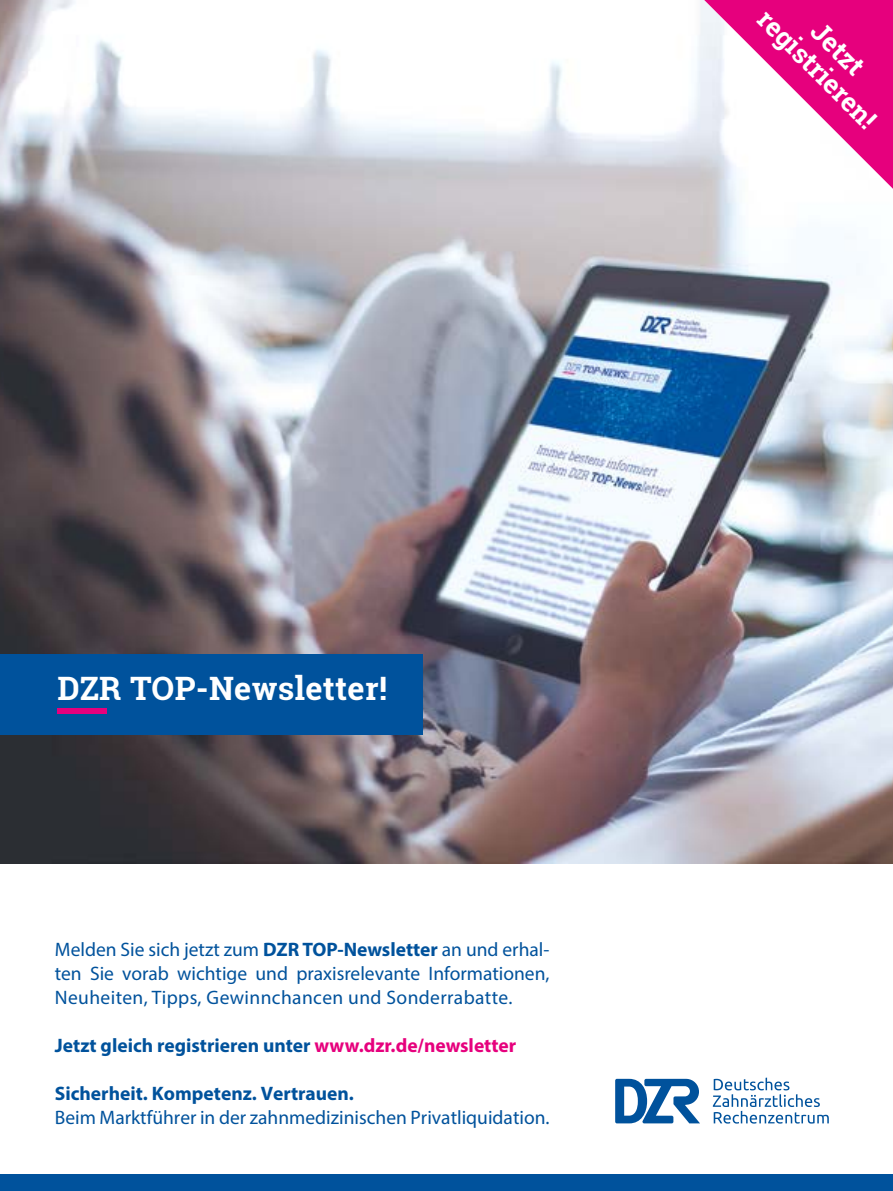
<style>
.page{position:relative;width:893px;height:1191px;background:#fff}
.page>*{position:absolute;margin:0;border:0;box-sizing:border-box;transform-origin:0 0}
.t1{font:700 32.25px "Roboto Slab";letter-spacing:.01em;color:#fff}
.t2{font:700 26.55px/29.4px "Roboto Slab";color:#fff;text-align:center}
.t3{font:19.5px/24px "Myriad Pro";color:#00529c;text-align:justify}
.t4{font:700 19.5px "Myriad Pro";color:#00529c}
.s1{font-weight:700}
.s2{color:#e6007d}
</style>
<div class="page">
<img style="left:0;top:0;width:893px;height:863px">
<div style="left:0;top:1174px;width:893px;height:17px;background:#00529c"></div>
<svg style="left:615px;top:1078px;width:85px;height:45px"></svg>
<svg style="left:713px;top:1077px;width:116px;height:46px"></svg>
<div style="left:0;top:654px;width:423px;height:80px;background:#00529c"></div>
<div style="left:57px;top:708px;width:50px;height:6px;background:#e6007d"></div>
<svg style="left:704px;top:0;width:189px;height:189px"></svg>
<h2 class="t2" style="left:794px;top:-17px;width:156px;rotate:45deg">Jetzt registrieren!</h2>
<h1 class="t1" style="left:58px;top:666px;width:331px">DZR TOP-Newsletter!</h1>
<p class="t3" style="left:55px;top:936px;width:496px">Melden Sie sich jetzt zum <span class="s1">DZR TOP-Newsletter</span> an und erhal&shy;ten Sie vorab wichtige und praxisrelevante Informationen, Neuheiten, Tipps, Gewinnchancen und Sonderrabatte.</p>
<p class="t4" style="left:55px;top:1032px;width:463px">Jetzt gleich registrieren unter <span class="s2">www.dzr.de/newsletter</span></p>
<p class="t4" style="left:55px;top:1080px;width:301px">Sicherheit. Kompetenz. Vertrauen.</p>
<p class="t3" style="left:55px;top:1104px;width:496px">Beim Marktführer in der zahnmedizinischen Privatliquidation.</p>
</div>
